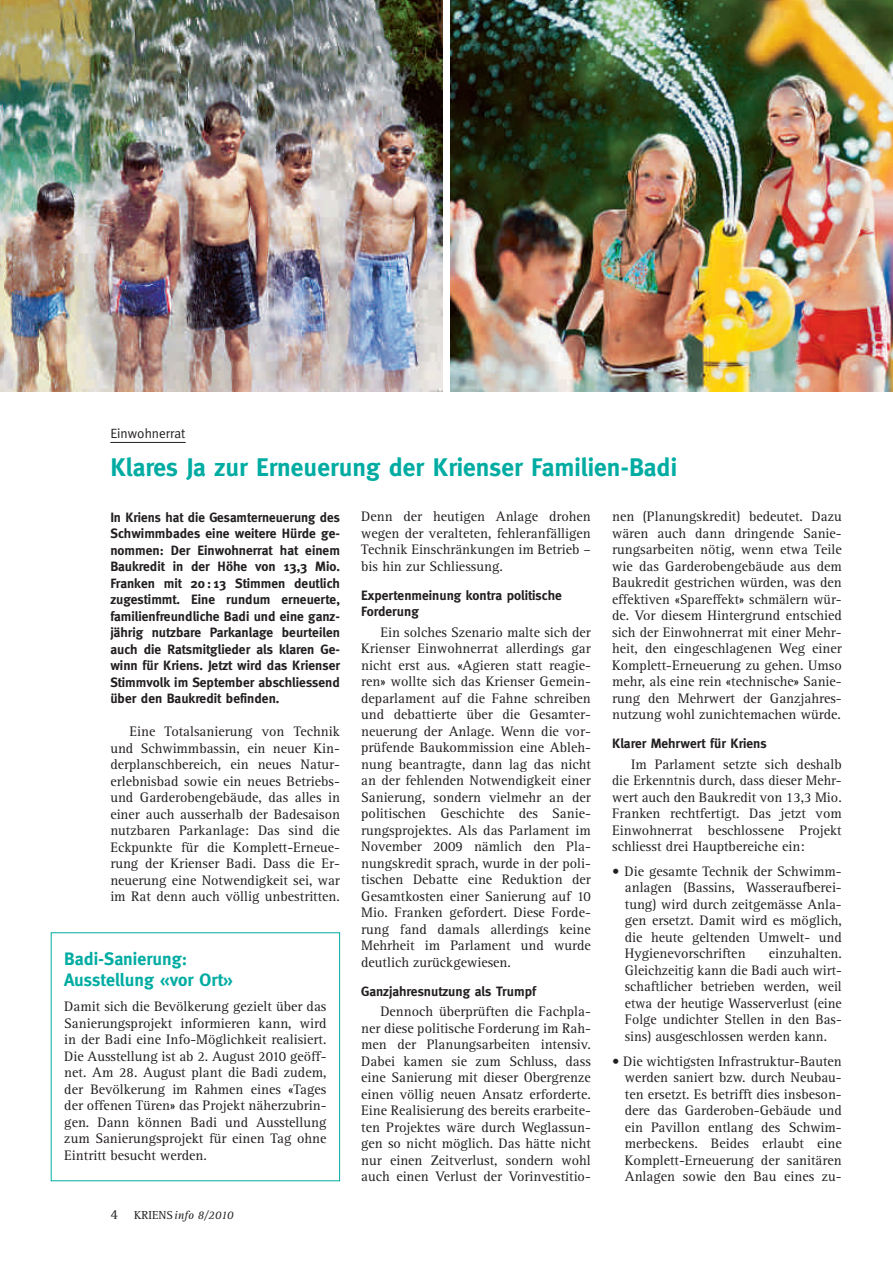
<style>
.page{position:relative;width:893px;height:1263px;background:#fff}
.page>*{position:absolute;margin:0;border:0;box-sizing:border-box;transform-origin:0 0}
.t1{font:700 25.5px "Meta Plus";color:#00aca2}
.t2{font:700 18px/21px "Meta Plus";color:#00aca2}
.t3{font:14.25px/16.5px "Rotis Serif";color:#231f20;text-align:justify}
.t4{font:700 13.5px/16.5px "Meta Plus";color:#231f20;text-align:justify}
.t5{font:13.5px "Meta Plus";color:#231f20}
.t6{font:italic 12px "Rotis Serif";color:#231f20}
.s1{font-style:normal;font-size:14.25px}
.s2{font-style:normal}
</style>
<div class="page">
<hr style="left:110px;top:442px;width:76px;height:1px;background:#231f20">
<img style="left:0;top:0;width:442px;height:392px">
<img style="left:451px;top:0;width:442px;height:392px">
<p class="t5" style="left:110px;top:428px;width:77px">Einwohnerrat</p>
<h1 class="t1" style="left:110px;top:457px;width:568px">Klares Ja zur Erneuerung der Krienser Familien-Badi</h1>
<p class="t4" style="left:110px;top:509px;width:231px">In Kriens hat die Gesamterneuerung des Schwimmbades eine weitere Hürde ge&shy;nommen: Der Einwohnerrat hat einem Baukredit in der Höhe von 13,3 Mio.<br>Franken mit 20:13 Stimmen deutlich zugestimmt. Eine rundum erneuerte, familienfreundliche Badi und eine ganz&shy;jährig nutzbare Parkanlage beurteilen auch die Ratsmitglieder als klaren Ge&shy;winn für Kriens. Jetzt wird das Krienser Stimmvolk im September abschliessend über den Baukredit befinden.</p>
<p class="t3" style="left:110px;top:725px;width:231px;text-indent:19px">Eine Totalsanierung von Technik und Schwimmbassin, ein neuer Kin&shy;derplanschbereich, ein neues Natur&shy;erlebnisbad sowie ein neues Betriebs&shy;und Garderobengebäude, das alles in einer auch ausserhalb der Badesaison nutzbaren Parkanlage: Das sind die Eckpunkte für die Komplett-Erneue&shy;rung der Krienser Badi. Dass die Er&shy;neuerung eine Notwendigkeit sei, war im Rat denn auch völlig unbestritten.</p>
<p class="t3" style="left:612px;top:510px;width:231px">nen (Planungskredit) bedeutet. Dazu wären auch dann dringende Sanie&shy;rungsarbeiten nötig, wenn etwa Teile wie das Garderobengebäude aus dem Baukredit gestrichen würden, was den effektiven «Spareffekt» schmälern wür&shy;de. Vor diesem Hintergrund entschied sich der Einwohnerrat mit einer Mehr&shy;heit, den eingeschlagenen Weg einer Komplett-Erneuerung zu gehen. Umso mehr, als eine rein «technische» Sanie&shy;rung den Mehrwert der Ganzjahres&shy;nutzung wohl zunichtemachen würde.</p>
<p class="t4" style="left:612px;top:736px;width:156px">Klarer Mehrwert für Kriens</p>
<p class="t3" style="left:612px;top:757px;width:231px;text-indent:19px">Im Parlament setzte sich deshalb die Erkenntnis durch, dass dieser Mehr&shy;wert auch den Baukredit von 13,3 Mio.<br>Franken rechtfertigt. Das jetzt vom Einwohnerrat beschlossene Projekt schliesst drei Hauptbereiche ein:</p>
<p class="t3" style="left:625px;top:864px;width:218px;text-indent:-13px">• Die gesamte Technik der Schwimm&shy;anlagen (Bassins, Wasseraufberei&shy;tung) wird durch zeitgemässe Anla&shy;gen ersetzt. Damit wird es möglich, die heute geltenden Umwelt- und Hygienevorschriften</p>
<p class="t3" style="left:361px;top:510px;width:231px">Denn der heutigen Anlage drohen wegen der veralteten, fehleranfälligen Technik Einschränkungen im Betrieb – bis hin zur Schliessung.</p>
<p class="t4" style="left:361px;top:587px;width:202px">Expertenmeinung kontra politische<br>Forderung</p>
<p class="t3" style="left:361px;top:625px;width:231px;text-indent:19px">Ein solches Szenario malte sich der Krienser Einwohnerrat allerdings gar nicht erst aus. «Agieren statt reagie&shy;ren» wollte sich das Krienser Gemein&shy;deparlament auf die Fahne schreiben und debattierte über die Gesamter&shy;neuerung der Anlage. Wenn die vor&shy;prüfende Baukommission eine Ableh&shy;nung beantragte, dann lag das nicht an der fehlenden Notwendigkeit einer Sanierung, sondern vielmehr an der politischen Geschichte des Sanie&shy;rungsprojektes. Als das Parlament im November 2009 nämlich den Pla&shy;nungskredit sprach, wurde in der poli&shy;tischen Debatte eine Reduktion der Gesamtkosten einer Sanierung auf 10<br>Mio. Franken gefordert. Diese Forde&shy;rung fand damals allerdings keine Mehrheit im Parlament und wurde deutlich zurückgewiesen.</p>
<p class="t4" style="left:361px;top:983px;width:176px">Ganzjahresnutzung als Trumpf</p>
<p class="t3" style="left:361px;top:1005px;width:231px;text-indent:19px">Dennoch überprüften die Fachpla&shy;ner diese politische Forderung im Rah&shy;men der Planungsarbeiten intensiv.<br>Dabei kamen sie zum Schluss, dass eine Sanierung mit dieser Obergrenze einen völlig neuen Ansatz erforderte.<br>Eine Realisierung des bereits erarbeite&shy;ten Projektes wäre durch Weglassun&shy;gen so nicht möglich. Das hätte nicht nur einen Zeitverlust, sondern wohl auch einen Verlust der Vorinvestitio-</p>
<p class="t3" style="left:625px;top:947px;width:218px;text-indent:144px">einzuhalten.<br>Gleichzeitig kann die Badi auch wirt&shy;schaftlicher betrieben werden, weil etwa der heutige Wasserverlust (eine Folge undichter Stellen in den Bas&shy;sins) ausgeschlossen werden kann.</p>
<p class="t3" style="left:625px;top:1054px;width:218px;text-indent:-13px">• Die wichtigsten Infrastruktur-Bauten werden saniert bzw. durch Neubau&shy;ten ersetzt. Es betrifft dies insbeson&shy;dere das Garderoben-Gebäude und ein Pavillon entlang des Schwim&shy;merbeckens. Beides erlaubt eine Komplett-Erneuerung der sanitären Anlagen sowie den Bau eines zu-</p>
<p class="t2" style="left:64px;top:949px;width:170px">Badi-Sanierung:<br>Ausstellung «vor Ort»</p>
<p class="t3" style="left:64px;top:1000px;width:264px">Damit sich die Bevölkerung gezielt über das Sanierungsprojekt informieren kann, wird in der Badi eine Info-Möglichkeit realisiert.<br>Die Ausstellung ist ab 2. August 2010 geöff&shy;net. Am 28. August plant die Badi zudem, der Bevölkerung im Rahmen eines «Tages der offenen Türen» das Projekt näherzubrin&shy;gen. Dann können Badi und Ausstellung zum Sanierungsprojekt für einen Tag ohne Eintritt besucht werden.</p>
<p class="t6" style="left:110px;top:1210px;width:125px"><span class="s1">4</span> <span class="s2">KRIENS</span>info 8/2010</p>
</div>
